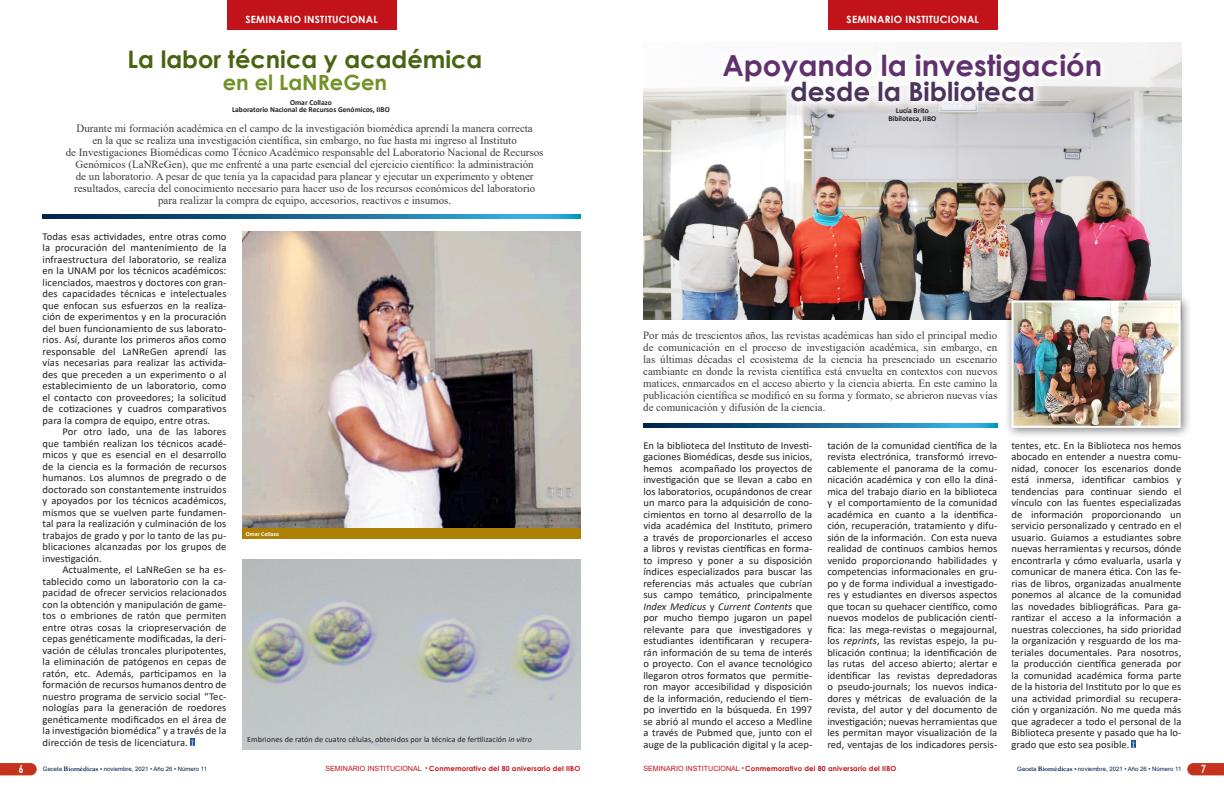
<style>
.page{position:relative;width:1224px;height:792px;background:#fff}
.page>*{position:absolute;margin:0;border:0;box-sizing:border-box;transform-origin:0 0}
.t1{font:700 29px "Century Gothic";color:#60316c}
.t2{font:700 26.2px "Century Gothic";color:#4b345b}
.t3{font:700 24px "Century Gothic";color:#496311}
.t4{font:700 21px "Century Gothic";color:#749127}
.t5{font:700 11.4px "Century Gothic";color:#fff;scale:.74 1}
.t6{font:11px/12px "Times New Roman";color:#3e3e3f;text-align:center}
.t7{font:10.5px/11.5px "Calibri";letter-spacing:.005em;color:#231f20;text-align:justify}
.t8{font:700 10px "Century Gothic";letter-spacing:.02em;color:#fff}
.t9{font:8px "Calibri";letter-spacing:.01em;color:#231f20}
.t10{font:700 7.6px "Calibri";color:#231f20}
.t11{font:700 7px "Century Gothic";letter-spacing:.02em;color:#c2121a}
.t12{font:6px "Arial";color:#00234e}
.t13{font:700 6px "Calibri";color:#fff}
.s1{font-style:italic}
.s2{font-family:"Garamond";font-weight:700;font-size:7px}
.s3{font-family:"Garamond";font-weight:700}
.s4{font-family:"Arial";font-weight:400;font-size:7.1px}
.s5{font-family:"Garamond";font-size:6px}
</style>
<div class="page">
<svg style="left:0;top:763px;width:37px;height:12px"></svg>
<svg style="left:1187px;top:763px;width:37px;height:12px"></svg>
<div style="left:227px;top:0;width:169px;height:29px;background:#c2121a"></div>
<div style="left:828px;top:0;width:170px;height:29px;background:#c2121a"></div>
<svg style="left:190px;top:738px;width:5px;height:8px"></svg>
<svg style="left:43px;top:214px;width:538px;height:4px;background:#196a98"></svg>
<svg style="left:643px;top:424px;width:354px;height:4px"></svg>
<img style="left:243px;top:232px;width:338px;height:296px">
<img style="left:243px;top:559px;width:338px;height:190px">
<img style="left:643px;top:43px;width:538px;height:277px">
<svg style="left:780px;top:87px;width:266px;height:26px"></svg>
<div style="left:718px;top:48px;width:388px;height:39px;background:#fff"></div>
<div style="left:1004px;top:293px;width:188px;height:146px;background:#231f20;opacity:.59"></div>
<img style="left:1014px;top:303px;width:164px;height:122px">
<div style="left:1011px;top:300px;width:170px;height:128px;border:2px solid #fff"></div>
<svg style="left:1131px;top:740px;width:5px;height:8px"></svg>
<div style="left:243px;top:528px;width:338px;height:11px;background:#ae8104"></div>
<p class="t8" style="left:245px;top:12px;width:134px">SEMINARIO INSTITUCIONAL</p>
<p class="t8" style="left:847px;top:12px;width:134px">SEMINARIO INSTITUCIONAL</p>
<p class="t3" style="left:128px;top:41px;width:356px">La labor técnica y académica</p>
<p class="t10" style="left:290px;top:97px;width:43px">Omar Collazo</p>
<p class="t10" style="left:232px;top:104px;width:159px">Laboratorio Nacional de Recursos Genómicos, IIBO</p>
<p class="t4" style="left:223px;top:66px;width:166px">en el LaNReGen</p>
<p class="t6" style="left:76px;top:122px;width:458px">Durante mi formación académica en el campo de la investigación biomédica aprendí la manera correcta</p>
<p class="t6" style="left:92px;top:134px;width:426px">en la que se realiza una investigación científica, sin embargo, no fue hasta mi ingreso al Instituto</p>
<p class="t6" style="left:66px;top:146px;width:479px">de Investigaciones Biomédicas como Técnico Académico responsable del Laboratorio Nacional de Recursos Genómicos (LaNReGen), que me enfrenté a una parte esencial del ejercicio científico: la administración<br>de un laboratorio. A pesar de que tenía ya la capacidad para planear y ejecutar un experimento y obtener resultados, carecía del conocimiento necesario para hacer uso de los recursos económicos del laboratorio para realizar la compra de equipo, accesorios, reactivos e insumos.</p>
<p class="t7" style="left:43px;top:230px;width:185px">Todas esas actividades, entre otras como la procuración del mantenimiento de la infraestructura del laboratorio, se realiza en la UNAM por los técnicos académicos: licenciados, maestros y doctores con gran&shy;des capacidades técnicas e intelectuales que enfocan sus esfuerzos en la realiza&shy;ción de experimentos y en la procuración del buen funcionamiento de sus laborato&shy;rios. Así, durante los primeros años como responsable del LaNReGen aprendí las vías necesarias para realizar las activida&shy;des que preceden a un experimento o al establecimiento de un laboratorio, como el contacto con proveedores; la solicitud de cotizaciones y cuadros comparativos para la compra de equipo, entre otras.</p>
<p class="t7" style="left:43px;top:426px;width:185px;text-indent:20px">Por otro lado, una de las labores que también realizan los técnicos acadé&shy;micos y que es esencial en el desarrollo de la ciencia es la formación de recursos humanos. Los alumnos de pregrado o de doctorado son constantemente instruidos y apoyados por los técnicos académicos, mismos que se vuelven parte fundamen&shy;tal para la realización y culminación de los trabajos de grado y por lo tanto de las pu&shy;blicaciones alcanzadas por los grupos de investigación.</p>
<p class="t7" style="left:43px;top:564px;width:185px;text-indent:20px">Actualmente, el LaNReGen se ha es&shy;tablecido como un laboratorio con la ca&shy;pacidad de ofrecer servicios relacionados con la obtención y manipulación de game&shy;tos o embriones de ratón que permiten entre otras cosas la criopreservación de cepas genéticamente modificadas, la deri&shy;vación de células troncales pluripotentes, la eliminación de patógenos en cepas de ratón, etc. Además, participamos en la formación de recursos humanos dentro de nuestro programa de servicio social “Tec&shy;nologías para la generación de roedores genéticamente modificados en el área de la investigación biomédica” y a través de la dirección de tesis de licenciatura.</p>
<p class="t13" style="left:246px;top:529px;width:35px">Omar Collazo</p>
<p class="t9" style="left:247px;top:734px;width:286px">Embriones de ratón de cuatro células, obtenidos por la técnica de fertilización <span class="s1">in vitro</span></p>
<p class="t1" style="left:722px;top:44px;width:381px">Apoyando la investigación</p>
<p class="t10" style="left:896px;top:105px;width:34px">Lucía Brito</p>
<p class="t10" style="left:888px;top:113px;width:49px">Bibiloteca, IIBO</p>
<p class="t2" style="left:790px;top:71px;width:246px">desde la Biblioteca</p>
<p class="t6" style="left:643px;top:329px;width:356px;text-align:justify">Por más de trescientos años, las revistas académicas han sido el principal medio de comunicación en el proceso de investigación académica, sin embargo, en las últimas décadas el ecosistema de la ciencia ha presenciado un escenario cambiante en donde la revista científica está envuelta en contextos con nuevos matices, enmarcados en el acceso abierto y la ciencia abierta. En este camino la publicación científica se modificó en su forma y formato, se abrieron nuevas vías de comunicación y difusión de la ciencia.</p>
<p class="t7" style="left:643px;top:439px;width:170px">En la biblioteca del Instituto de Investi&shy;gaciones Biomédicas, desde sus inicios, hemos acompañado los proyectos de investigación que se llevan a cabo en los laboratorios, ocupándonos de crear un marco para la adquisición de cono&shy;cimientos en torno al desarrollo de la vida académica del Instituto, primero a través de proporcionarles el acceso a libros y revistas científicas en forma&shy;to impreso y poner a su disposición índices especializados para buscar las referencias más actuales que cubrían sus campo temático, principalmente <span class="s1">Index Medicus</span> y <span class="s1">Current Contents</span> que por mucho tiempo jugaron un papel relevante para que investigadores y estudiantes identificaran y recupera&shy;rán información de su tema de interés o proyecto. Con el avance tecnológico llegaron otros formatos que permitie&shy;ron mayor accesibilidad y disposición de la información, reduciendo el tiem&shy;po invertido en la búsqueda. En 1997 se abrió al mundo el acceso a Medline a través de Pubmed que, junto con el auge de la publicación digital y la acep-</p>
<p class="t7" style="left:827px;top:439px;width:171px">tación de la comunidad científica de la revista electrónica, transformó irrevo&shy;cablemente el panorama de la comu&shy;nicación académica y con ello la diná&shy;mica del trabajo diario en la biblioteca y el comportamiento de la comunidad académica en cuanto a la identifica&shy;ción, recuperación, tratamiento y difu&shy;sión de la información. Con esta nueva realidad de continuos cambios hemos venido proporcionando habilidades y competencias informacionales en gru&shy;po y de forma individual a investigado&shy;res y estudiantes en diversos aspectos que tocan su quehacer científico, como nuevos modelos de publicación cientí&shy;fica: las mega-revistas o megajournal, los <span class="s1">reprints</span>, las revistas espejo, la pu&shy;blicación continua; la identificación de las rutas del acceso abierto; alertar e identificar las revistas depredadoras o pseudo-journals; los nuevos indica&shy;dores y métricas de evaluación de la revista, del autor y del documento de investigación; nuevas herramientas que les permitan mayor visualización de la red, ventajas de los indicadores persis-</p>
<p class="t7" style="left:1011px;top:439px;width:171px">tentes, etc. En la Biblioteca nos hemos abocado en entender a nuestra comu&shy;nidad, conocer los escenarios donde está inmersa, identificar cambios y tendencias para continuar siendo el vínculo con las fuentes especializadas de información proporcionando un servicio personalizado y centrado en el usuario. Guiamos a estudiantes sobre nuevas herramientas y recursos, dónde encontrarla y cómo evaluarla, usarla y comunicar de manera ética. Con las fe&shy;rias de libros, organizadas anualmente ponemos al alcance de la comunidad las novedades bibliográficas. Para ga&shy;rantizar el acceso a la información a nuestras colecciones, ha sido prioridad la organización y resguardo de los ma&shy;teriales documentales. Para nosotros, la producción científica generada por la comunidad académica forma parte de la historia del Instituto por lo que es una actividad primordial su recupera&shy;ción y organización. No me queda más que agradecer a todo el personal de la Biblioteca presente y pasado que ha lo&shy;grado que esto sea posible.</p>
<p class="t5" style="left:19px;top:760px;width:8px">6</p>
<p class="t5" style="left:1201px;top:760px;width:8px">7</p>
<p class="t12" style="left:43px;top:765px;width:166px">Gaceta <span class="s2">Biomédicas</span> <span class="s3">•</span> noviembre, 2021 • Año 26 • Número 11</p>
<p class="t11" style="left:325px;top:764px;width:257px"><span class="s4">SEMINARIO INSTITUCIONAL</span> <span class="s5">•</span> Conmemorativo del 80 aniversario del IIBO</p>
<p class="t11" style="left:643px;top:764px;width:255px"><span class="s4">SEMINARIO INSTITUCIONAL</span> <span class="s5">•</span> Conmemorativo del 80 aniversario del IIBO</p>
<p class="t12" style="left:1017px;top:765px;width:166px">Gaceta <span class="s2">Biomédicas</span> <span class="s3">•</span> noviembre, 2021 • Año 26 • Número 11</p>
</div>
